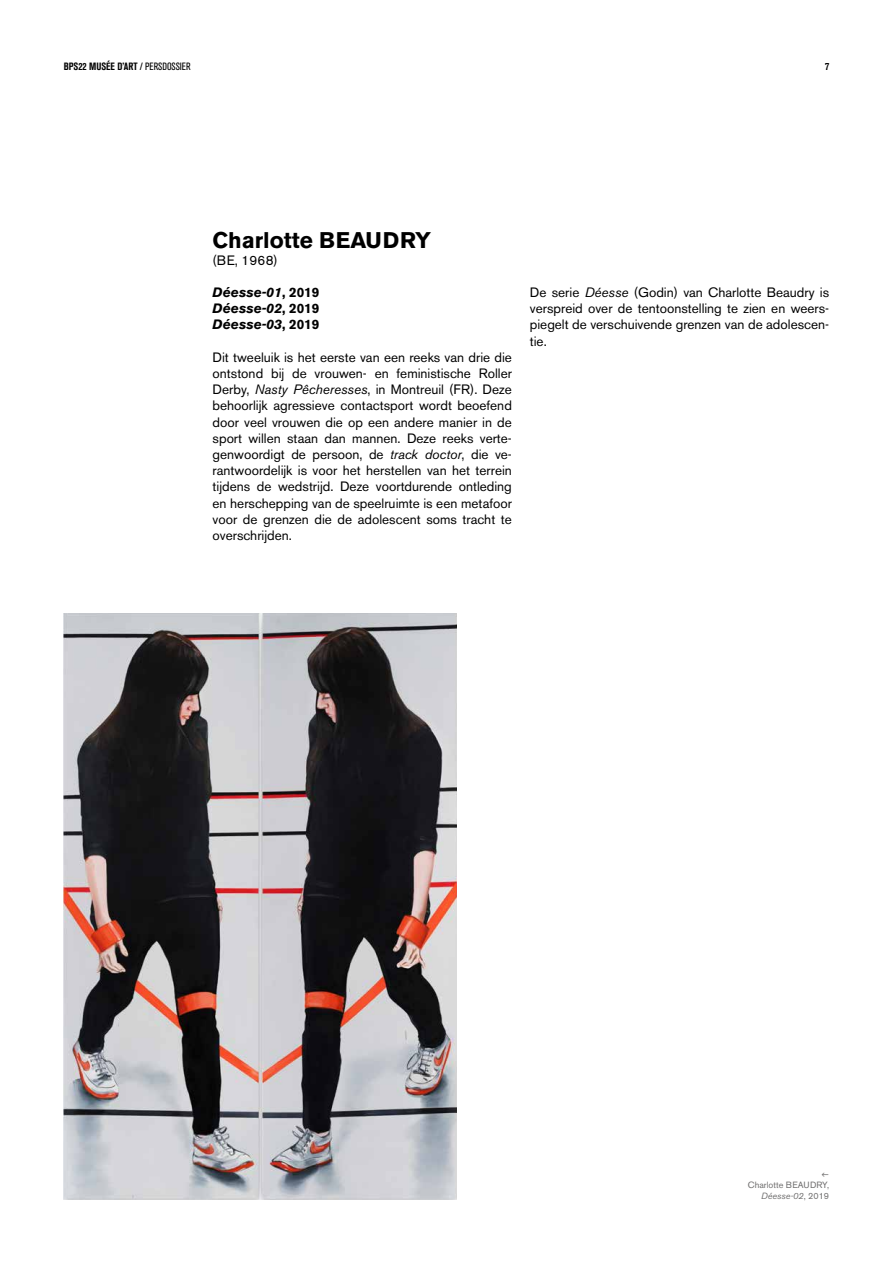
<style>
.page{position:relative;width:893px;height:1263px;background:#fff}
.page>*{position:absolute;margin:0;border:0;box-sizing:border-box;transform-origin:0 0}
.t1{font:700 22.5px "Akzidenz Grotesk BE";color:#000}
.t2{font:13.5px/16.2px "Akzidenz Grotesk BE";color:#000;text-align:justify}
.t3{font:italic 700 13.5px/16.2px "Akzidenz Grotesk BE";color:#000;text-align:justify}
.t4{font:700 condensed 10.5px "Akzidenz Grotesk BQ";color:#000}
.t5{font:9px/10.8px "Akzidenz Grotesk BE";color:#706f6f;text-align:right}
.s1{font-weight:400}
.s2{font-style:normal}
.s3{font-style:italic}
</style>
<div class="page">
<img style="left:64px;top:613px;width:393px;height:586px">
<p class="t4" style="left:64px;top:61px;width:128px">BPS22 MUSÉE D’ART <span class="s1">/ PERSDOSSIER</span></p>
<p class="t4" style="left:825px;top:61px;width:6px">7</p>
<h1 class="t1" style="left:213px;top:228px;width:220px">Charlotte BEAUDRY</h1>
<p class="t2" style="left:213px;top:252px;width:67px">(BE, 1968)</p>
<p class="t3" style="left:213px;top:284px;width:108px">Déesse-01<span class="s2">, 2019<br></span>Déesse-02<span class="s2">, 2019<br></span>Déesse-03<span class="s2">, 2019</span></p>
<p class="t2" style="left:213px;top:349px;width:301px">Dit tweeluik is het eerste van een reeks van drie die ontstond bij de vrouwen- en feministische Roller Derby, <span class="s3">Nasty Pêcheresses</span>, in Montreuil (FR). Deze behoorlijk agressieve contactsport wordt beoefend door veel vrouwen die op een andere manier in de sport willen staan dan mannen. Deze reeks verte&shy;genwoordigt de persoon, de <span class="s3">track doctor</span>, die ve&shy;rantwoordelijk is voor het herstellen van het terrein tijdens de wedstrijd. Deze voortdurende ontleding en herschepping van de speelruimte is een metafoor voor de grenzen die de adolescent soms tracht te overschrijden.</p>
<p class="t2" style="left:530px;top:284px;width:301px">De serie <span class="s3">Déesse</span> (Godin) van Charlotte Beaudry is verspreid over de tentoonstelling te zien en weers&shy;piegelt de verschuivende grenzen van de adolescen&shy;tie.</p>
<p class="t5" style="left:748px;top:1180px;width:83px">Charlotte BEAUDRY,<br><span class="s3">Déesse-02</span>, 2019</p>
</div>
